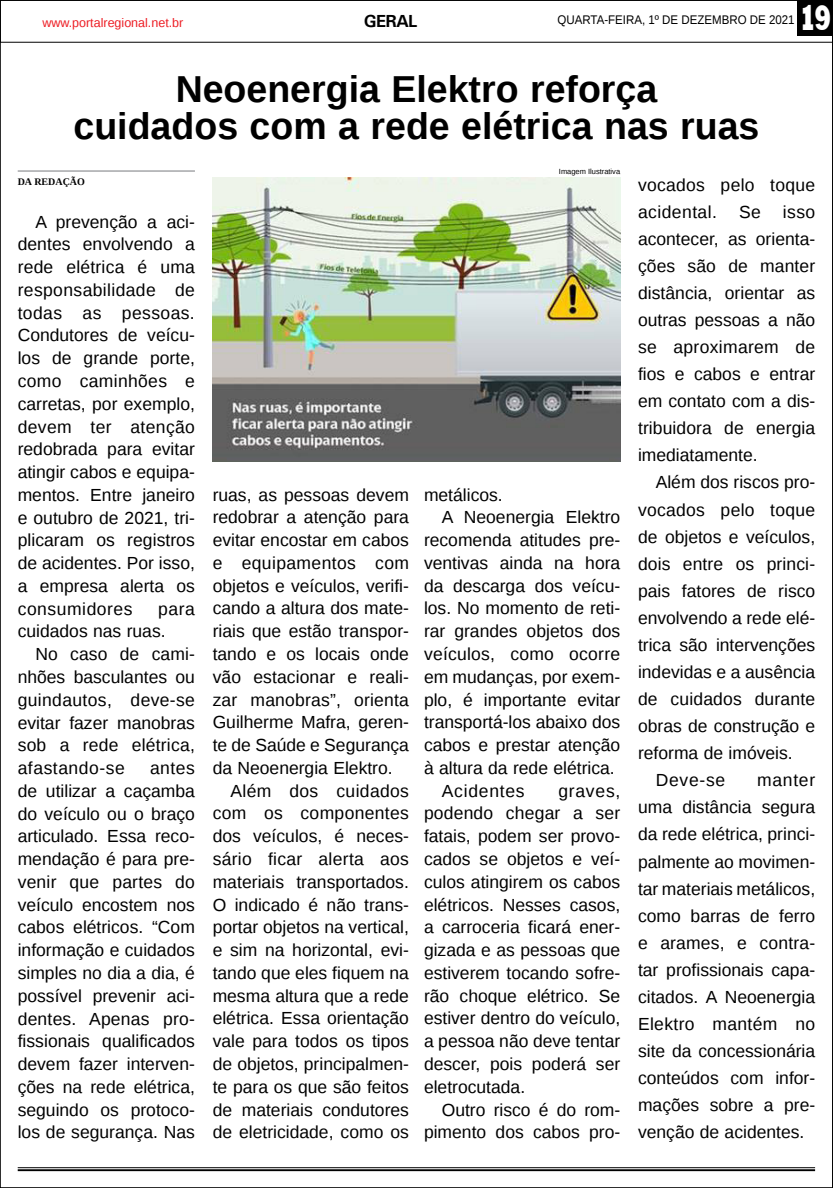
<style>
.page{position:relative;width:833px;height:1188px;background:#fff}
.page>*{position:absolute;margin:0;border:0;box-sizing:border-box;transform-origin:0 0}
.TÍTULO{font:700 37.5px "Liberation Sans";color:#000}
.t1{font:800 36.12px "Rockwell";color:#fff;scale:.7 1}
.MATÉRIA{font:17.5px/22.8px "Liberation Sans";color:#000;text-align:justify}
.MATÉRIA-2{font:17.5px "Liberation Sans";letter-spacing:.045em;color:#000}
.TITULO_PG{font:700 17.5px "Univers";letter-spacing:-.04em;color:#000}
.DATA_PG{font:12.5px "Liberation Sans";color:#000;scale:.92 1}
.DATA_PG-2{font:12.5px "Liberation Sans";color:#ed1d24}
.CRÉDITO_NOME{font:700 10px "Liberation Serif";color:#000}
.CRÉDITO_FOTO{font:7.5px "Liberation Sans";color:#000}
</style>
<div class="page">
<div style="left:797px;top:0;width:36px;height:35px;background:#000"></div>
<div style="left:0;top:0;width:833px;height:43px;border:1px solid #000"></div>
<img style="left:213px;top:178px;width:407px;height:283px">
<hr style="left:18px;top:1166px;width:797px;height:1px;background:#000">
<hr style="left:18px;top:1168px;width:797px;height:2px;background:#000">
<hr style="left:18px;top:170px;width:177px;height:2px;background:#939598">
<p class="DATA_PG-2" style="left:42px;top:15px;width:143px">www.portalregional.net.br</p>
<p class="TITULO_PG" style="left:364px;top:10px;width:55px">GERAL</p>
<p class="DATA_PG" style="left:557px;top:13px;width:259px">QUARTA-FEIRA, 1º DE DEZEMBRO DE 2021</p>
<p class="t1" style="left:799px;top:-3px;width:48px">19</p>
<p class="TÍTULO" style="left:176px;top:63px;width:483px">Neoenergia Elektro reforça</p>
<p class="TÍTULO" style="left:73px;top:100px;width:687px">cuidados com a rede elétrica nas ruas</p>
<p class="CRÉDITO_NOME" style="left:18px;top:174px;width:69px">DA REDAÇÃO</p>
<p class="MATÉRIA" style="left:18px;top:211px;width:179px;text-indent:18px">A prevenção a aci&shy;dentes envolvendo a rede elétrica é uma responsabilidade de todas as pessoas.<br>Condutores de veícu&shy;los de grande porte, como caminhões e carretas, por exemplo, devem ter atenção redobrada para evitar atingir cabos e equipa&shy;mentos. Entre janeiro e outubro de 2021, tri&shy;plicaram os registros de acidentes. Por isso, a empresa alerta os consumidores</p>
<p class="CRÉDITO_FOTO" style="left:559px;top:167px;width:63px">Imagem Ilustrativa</p>
<p class="MATÉRIA" style="left:638px;top:172px;width:179px;line-height:27px">vocados pelo toque acidental.</p>
<p class="MATÉRIA" style="left:638px;top:199px;width:179px;line-height:27px;text-indent:145px">isso acontecer, as orienta&shy;ções são de manter distância, orientar as outras pessoas a não se aproximarem de fios e cabos e entrar em contato com a dis&shy;tribuidora de energia imediatamente.</p>
<p class="MATÉRIA" style="left:638px;top:469px;width:179px;line-height:27px;text-indent:18px">Além dos riscos pro&shy;vocados pelo toque de objetos e veículos, dois entre os princi&shy;pais fatores de risco envolvendo a rede elé&shy;trica são intervenções indevidas e a ausência de cuidados durante obras de construção e reforma de imóveis.</p>
<p class="MATÉRIA" style="left:656px;top:769px;width:71px">Deve-se</p>
<p class="MATÉRIA" style="left:739px;top:201px;width:23px">Se</p>
<p class="MATÉRIA" style="left:424px;top:484px;width:80px">metálicos.</p>
<p class="MATÉRIA" style="left:424px;top:506px;width:198px;text-indent:18px">A Neoenergia Elektro recomenda atitudes pre&shy;ventivas ainda na hora da descarga dos veícu&shy;los. No momento de reti&shy;rar grandes objetos dos veículos, como ocorre em mudanças, por exem&shy;plo, é importante evitar transportá-los abaixo dos cabos e prestar atenção à altura da rede elétrica.</p>
<p class="MATÉRIA-2" style="left:442px;top:780px;width:84px">Acidentes</p>
<p class="MATÉRIA" style="left:213px;top:484px;width:198px">ruas, as pessoas devem redobrar a atenção para evitar encostar em cabos e equipamentos com objetos e veículos, verifi&shy;cando a altura dos mate&shy;riais que estão transpor&shy;tando e os locais onde vão estacionar e reali&shy;zar manobras”, orienta Guilherme Mafra, geren&shy;te de Saúde e Segurança da Neoenergia Elektro.</p>
<p class="MATÉRIA" style="left:213px;top:779px;width:198px;text-indent:18px">Além dos cuidados com os componentes dos veículos, é neces&shy;sário ficar alerta aos materiais transportados.<br>O indicado é não trans&shy;portar objetos na vertical, e sim na horizontal, evi&shy;tando que eles fiquem na mesma altura que a rede elétrica. Essa orientação vale para todos os tipos de objetos, principalmen&shy;te para os que são feitos de materiais condutores de eletricidade, como os</p>
<p class="MATÉRIA" style="left:18px;top:597px;width:179px;text-indent:140px">para cuidados nas ruas.</p>
<p class="MATÉRIA" style="left:18px;top:643px;width:179px;text-indent:18px">No caso de cami&shy;nhões basculantes ou guindautos, deve-se evitar fazer manobras sob a rede elétrica, afastando-se</p>
<p class="MATÉRIA" style="left:18px;top:757px;width:179px;text-indent:132px">antes de utilizar a caçamba do veículo ou o braço articulado. Essa reco&shy;mendação é para pre&shy;venir que partes do veículo encostem nos cabos elétricos. “Com informação e cuidados simples no dia a dia, é possível prevenir aci&shy;dentes. Apenas pro&shy;fissionais qualificados devem fazer interven&shy;ções na rede elétrica, seguindo os protoco&shy;los de segurança. Nas</p>
<p class="MATÉRIA" style="left:638px;top:767px;width:179px;line-height:27px;text-indent:119px">manter uma distância segura da rede elétrica, princi&shy;palmente ao movimen&shy;tar materiais metálicos, como barras de ferro e arames, e contra&shy;tar profissionais capa&shy;citados. A Neoenergia Elektro mantém no site da concessionária conteúdos com infor&shy;mações sobre a pre&shy;venção de acidentes.</p>
<p class="MATÉRIA" style="left:424px;top:779px;width:198px;text-indent:134px">graves, podendo chegar a ser fatais, podem ser provo&shy;cados se objetos e veí&shy;culos atingirem os cabos elétricos. Nesses casos, a carroceria ficará ener&shy;gizada e as pessoas que estiverem tocando sofre&shy;rão choque elétrico. Se estiver dentro do veículo, a pessoa não deve tentar descer, pois poderá ser eletrocutada.</p>
<p class="MATÉRIA" style="left:424px;top:1098px;width:198px;text-align:right">Outro risco é do rom&shy;pimento dos cabos pro-</p>
</div>
